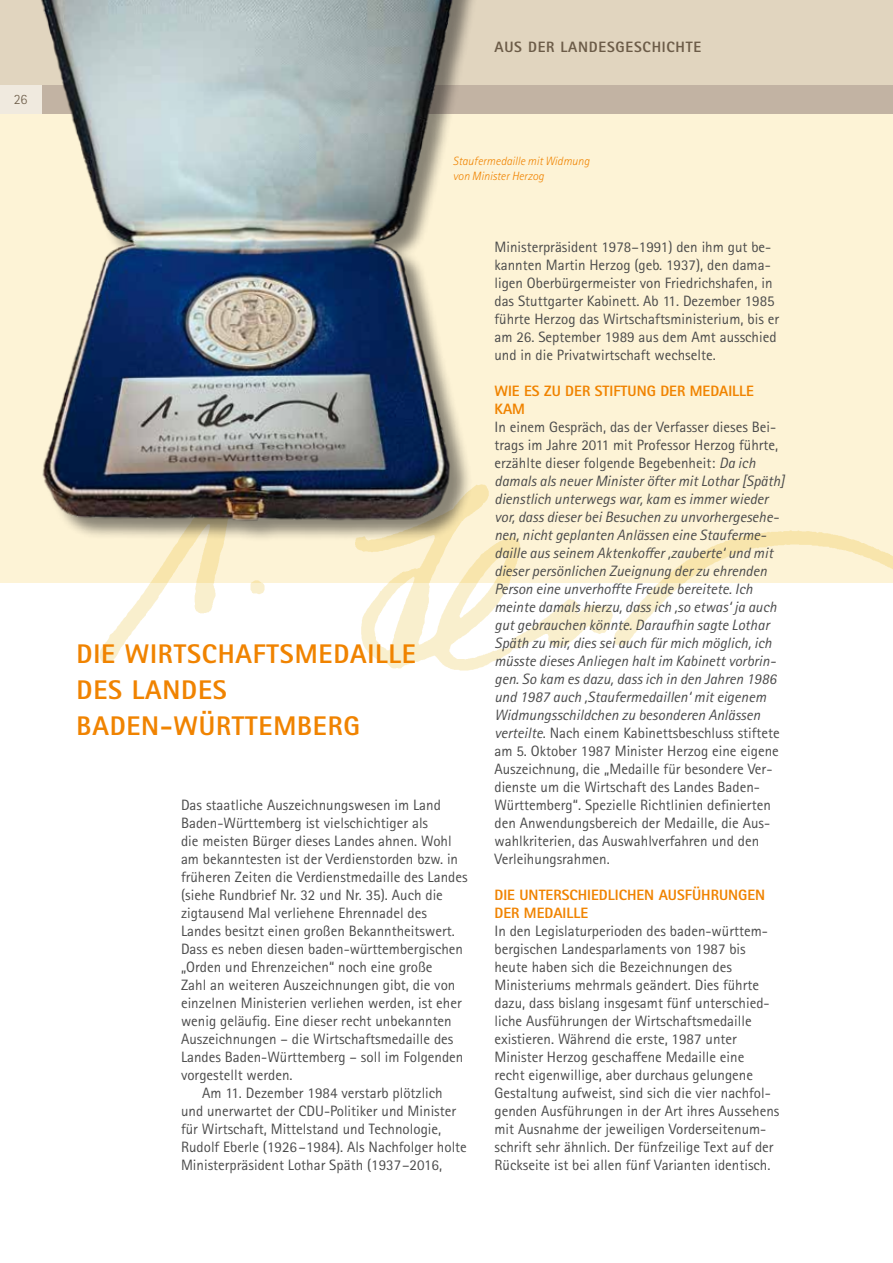
<style>
.page{position:relative;width:893px;height:1263px;background:#fff}
.page>*{position:absolute;margin:0;border:0;box-sizing:border-box;transform-origin:0 0}
.t1{font:800 27px/36px "Rotis Sans Serif Pro";letter-spacing:.03em;color:#f08300}
.t2{font:15px/18px "Rotis Sans Serif Pro";color:#4b4b4b}
.t3{font:italic 15px/18px "Rotis Sans Serif Pro";color:#4b4b4b}
.t4{font:800 15px/18px "Rotis Sans Serif Pro";color:#f08300}
.t5{font:800 15px "Rotis Sans Serif Pro";letter-spacing:.05em;color:#6c5c48}
.t6{font:300 14.25px "Rotis Sans Serif Pro";color:#6c5c48}
.t7{font:italic 300 12px/15px "Rotis Sans Serif Pro";color:#f08300}
.s1{font-style:normal}
</style>
<div class="page">
<div style="left:0;top:99px;width:893px;height:483px;background:#fdf3d6"></div>
<div style="left:0;top:0;width:893px;height:108px;background:#e1d5bf"></div>
<div style="left:0;top:85px;width:893px;height:29px;background:#c2b3a3"></div>
<div style="left:0;top:85px;width:41px;height:29px;background:#f0eadf"></div>
<img style="left:63px;top:484px;width:830px;height:187px">
<img style="left:41px;top:0;width:439px;height:544px">
<p class="t6" style="left:14px;top:91px;width:15px">26</p>
<p class="t5" style="left:494px;top:37px;width:208px">AUS DER LANDESGESCHICHTE</p>
<p class="t7" style="left:453px;top:153px;width:138px">Staufermedaille mit Widmung von Minister Herzog</p>
<h1 class="t1" style="left:77px;top:635px;width:341px">DIE WIRTSCHAFTSMEDAILLE<br>DES LANDES<br>BADEN-WÜRTTEMBERG</h1>
<p class="t2" style="left:181px;top:796px;width:261px">Das staatliche Auszeichnungswesen im Land</p>
<p class="t2" style="left:181px;top:814px;width:249px">Baden-Württemberg ist vielschichtiger als</p>
<p class="t2" style="left:181px;top:832px;width:272px">die meisten Bürger dieses Landes ahnen. Wohl</p>
<p class="t2" style="left:181px;top:850px;width:279px">am bekanntesten ist der Verdienstorden bzw. in</p>
<p class="t2" style="left:181px;top:868px;width:288px">früheren Zeiten die Verdienstmedaille des Landes</p>
<p class="t2" style="left:181px;top:886px;width:263px">(siehe Rundbrief Nr. 32 und Nr. 35). Auch die</p>
<p class="t2" style="left:181px;top:904px;width:248px">zigtausend Mal verliehene Ehrennadel des</p>
<p class="t2" style="left:181px;top:922px;width:275px">Landes besitzt einen großen Bekanntheitswert.</p>
<p class="t2" style="left:181px;top:940px;width:284px">Dass es neben diesen baden-württembergischen</p>
<p class="t2" style="left:181px;top:958px;width:253px">„Orden und Ehrenzeichen“ noch eine große</p>
<p class="t2" style="left:181px;top:976px;width:276px">Zahl an weiteren Auszeichnungen gibt, die von</p>
<p class="t2" style="left:181px;top:994px;width:282px">einzelnen Ministerien verliehen werden, ist eher</p>
<p class="t2" style="left:181px;top:1012px;width:272px">wenig geläufig. Eine dieser recht unbekannten</p>
<p class="t2" style="left:181px;top:1030px;width:274px">Auszeichnungen – die Wirtschaftsmedaille des</p>
<p class="t2" style="left:181px;top:1048px;width:284px">Landes Baden-Württemberg – soll im Folgenden</p>
<p class="t2" style="left:181px;top:1066px;width:113px">vorgestellt werden.</p>
<p class="t2" style="left:202px;top:1084px;width:242px">Am 11. Dezember 1984 verstarb plötzlich</p>
<p class="t2" style="left:181px;top:1102px;width:277px">und unerwartet der CDU-Politiker und Minister</p>
<p class="t2" style="left:181px;top:1120px;width:262px">für Wirtschaft, Mittelstand und Technologie,</p>
<p class="t2" style="left:181px;top:1138px;width:287px">Rudolf Eberle (1926–1984). Als Nachfolger holte</p>
<p class="t2" style="left:181px;top:1156px;width:263px">Ministerpräsident Lothar Späth (1937–2016,</p>
<p class="t2" style="left:494px;top:238px;width:286px">Ministerpräsident 1978–1991) den ihm gut be&shy;kannten Martin Herzog (geb. 1937), den dama&shy;ligen Oberbürgermeister von Friedrichshafen, in das Stuttgarter Kabinett. Ab 11. Dezember 1985 führte Herzog das Wirtschaftsministerium, bis er am 26. September 1989 aus dem Amt ausschied und in die Privatwirtschaft wechselte.</p>
<p class="t4" style="left:494px;top:382px;width:261px">WIE ES ZU DER STIFTUNG DER MEDAILLE<br>KAM</p>
<p class="t3" style="left:494px;top:418px;width:292px"><span class="s1">In einem Gespräch, das der Verfasser dieses Bei&shy;trags im Jahre 2011 mit Professor Herzog führte, erzählte dieser folgende Begebenheit:</span> Da ich damals als neuer Minister öfter mit Lothar [Späth] dienstlich unterwegs war, kam es immer wieder vor, dass dieser bei Besuchen zu unvorhergesehe&shy;nen, nicht geplanten Anlässen eine Stauferme&shy;daille aus seinem Aktenkoffer ‚zauberte‘ und mit dieser persönlichen Zueignung der zu ehrenden Person eine unverhoffte Freude bereitete. Ich meinte damals hierzu, dass ich ‚so etwas‘ ja auch gut gebrauchen könnte. Daraufhin sagte Lothar Späth zu mir, dies sei auch für mich möglich, ich müsste dieses Anliegen halt im Kabinett vorbrin&shy;gen. So kam es dazu, dass ich in den Jahren 1986 und 1987 auch ‚Staufermedaillen‘ mit eigenem Widmungsschildchen zu besonderen Anlässen verteilte<span class="s1">. Nach einem Kabinettsbeschluss stiftete am 5. Oktober 1987 Minister Herzog eine eigene Auszeichnung, die „Medaille für besondere Ver&shy;dienste um die Wirtschaft des Landes Baden-Württemberg“. Spezielle Richtlinien definierten den Anwendungsbereich der Medaille, die Aus&shy;wahlkriterien, das Auswahlverfahren und den Verleihungsrahmen.</span></p>
<p class="t4" style="left:494px;top:886px;width:272px">DIE UNTERSCHIEDLICHEN AUSFÜHRUNGEN<br>DER MEDAILLE</p>
<p class="t2" style="left:494px;top:922px;width:286px">In den Legislaturperioden des baden-württem&shy;bergischen Landesparlaments von 1987 bis heute haben sich die Bezeichnungen des Ministeriums mehrmals geändert. Dies führte dazu, dass bislang insgesamt fünf unterschied&shy;liche Ausführungen der Wirtschaftsmedaille existieren. Während die erste, 1987 unter Minister Herzog geschaffene Medaille eine<br>recht eigenwillige, aber durchaus gelungene Gestaltung aufweist, sind sich die vier nachfol&shy;genden Ausführungen in der Art ihres Aussehens mit Ausnahme der jeweiligen Vorderseitenum&shy;schrift sehr ähnlich. Der fünfzeilige Text auf der Rückseite ist bei allen fünf Varianten identisch.</p>
</div>
